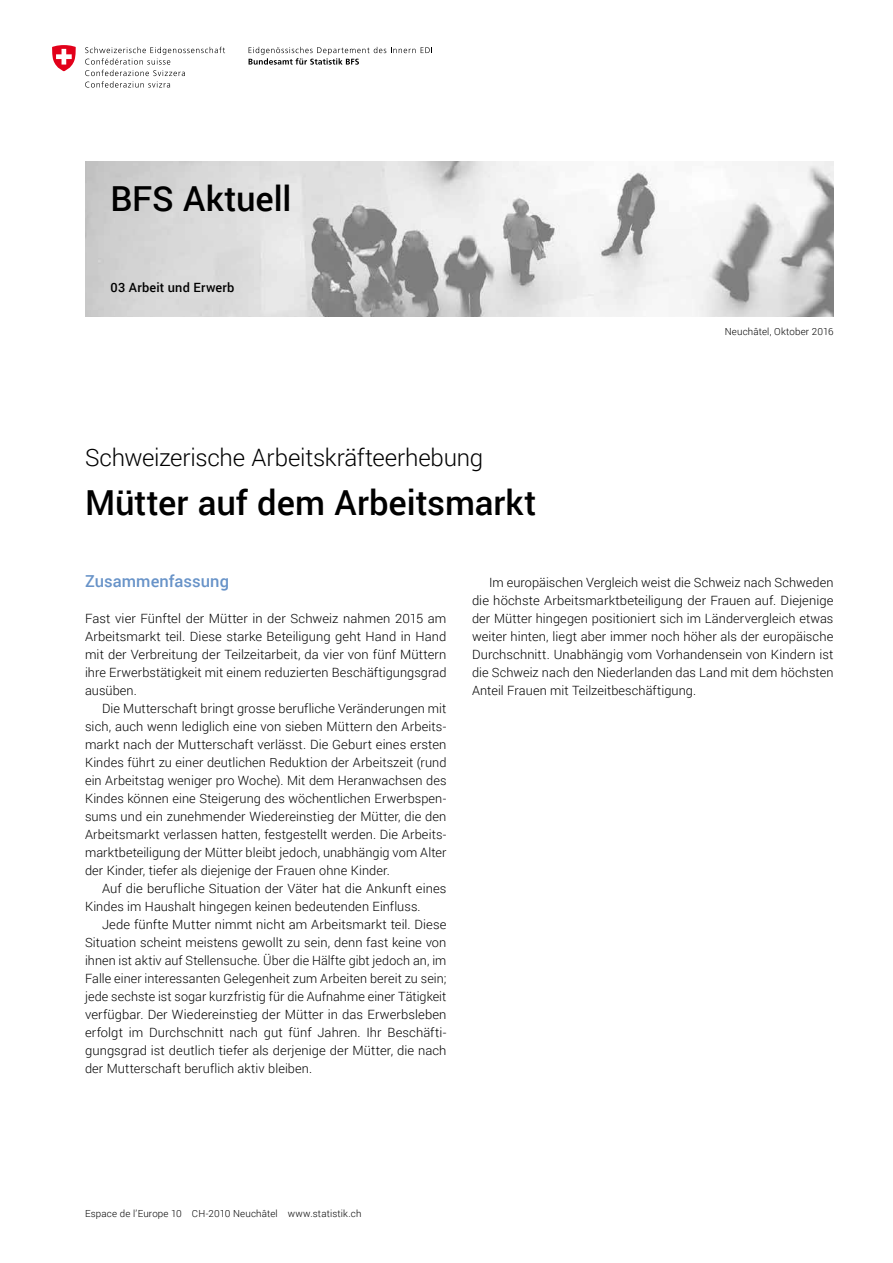
<style>
.page{position:relative;width:893px;height:1263px;background:#fff}
.page>*{position:absolute;margin:0;border:0;box-sizing:border-box;transform-origin:0 0}
.TS_Titel{font:500 34.5px "Roboto";color:#000}
.TS_Untertitel{font:300 24px "Roboto";letter-spacing:-.01em;color:#000}
.Untertitel_1_farbig{font:500 16.5px "Roboto";color:#6893c8}
.Grundtext_Einzug{font:300 12.75px/18px "Roboto";letter-spacing:.01em;color:#000;text-align:justify}
.Grundtext_D{font:300 12.75px/18px "Roboto";letter-spacing:.005em;color:#000;text-align:justify}
.Grundtext_Linksbündi{font:500 12.75px "Roboto";letter-spacing:.02em;color:#000}
.t1{font:300 9.75px "Roboto";letter-spacing:.015em;color:#000}
</style>
<div class="page">
<img style="left:85px;top:162px;width:748px;height:155px">
<svg style="left:249px;top:47px;width:183px;height:18px"></svg>
<svg style="left:85px;top:47px;width:140px;height:41px"></svg>
<svg style="left:52px;top:45px;width:24px;height:26px"></svg>
<h1 class="TS_Titel" style="left:111px;top:175px;width:182px">BFS Aktuell</h1>
<p class="Grundtext_Linksbündi" style="left:111px;top:278px;width:125px">03 Arbeit und Erwerb</p>
<h1 class="TS_Untertitel" style="left:85px;top:441px;width:400px">Schweizerische Arbeitskräfteerhebung</h1>
<h1 class="TS_Titel" style="left:85px;top:479px;width:453px">Mütter auf dem Arbeitsmarkt</h1>
<p class="t1" style="left:725px;top:325px;width:110px">Neuchâtel, Oktober 2016</p>
<h3 class="Untertitel_1_farbig" style="left:85px;top:570px;width:146px">Zusammenfassung</h3>
<p class="Grundtext_D" style="left:85px;top:609px;width:363px">Fast vier Fünftel der Mütter in der Schweiz nahmen 2015 am Arbeitsmarkt teil. Diese starke Beteiligung geht Hand in Hand mit der Verbreitung der Teilzeitarbeit, da vier von fünf Müttern ihre Erwerbstätigkeit mit einem reduzierten Beschäftigungsgrad ausüben.</p>
<p class="Grundtext_Einzug" style="left:85px;top:699px;width:363px;text-indent:17px">Die Mutterschaft bringt grosse berufliche Veränderungen mit sich, auch wenn lediglich eine von sieben Müttern den Arbeits&shy;markt nach der Mutterschaft verlässt. Die Geburt eines ersten Kindes führt zu einer deutlichen Reduktion der Arbeitszeit (rund ein Arbeitstag weniger pro Woche). Mit dem Heranwachsen des Kindes können eine Steigerung des wöchentlichen Erwerbspen&shy;sums und ein zunehmender Wiedereinstieg der Mütter, die den Arbeitsmarkt verlassen hatten, festgestellt werden. Die Arbeits&shy;marktbeteiligung der Mütter bleibt jedoch, unabhängig vom Alter der Kinder, tiefer als diejenige der Frauen ohne Kinder.</p>
<p class="Grundtext_Einzug" style="left:85px;top:879px;width:363px;text-indent:17px">Auf die berufliche Situation der Väter hat die Ankunft eines<br>Kindes im Haushalt hingegen keinen bedeutenden Einfluss.</p>
<p class="Grundtext_Einzug" style="left:85px;top:915px;width:363px;text-indent:17px">Jede fünfte Mutter nimmt nicht am Arbeitsmarkt teil. Diese Situation scheint meistens gewollt zu sein, denn fast keine von ihnen ist aktiv auf Stellensuche. Über die Hälfte gibt jedoch an, im Falle einer interessanten Gelegenheit zum Arbeiten bereit zu sein; jede sechste ist sogar kurzfristig für die Aufnahme einer Tätigkeit verfügbar. Der Wiedereinstieg der Mütter in das Erwerbsleben erfolgt im Durchschnitt nach gut fünf Jahren. Ihr Beschäfti&shy;gungsgrad ist deutlich tiefer als derjenige der Mütter, die nach der Mutterschaft beruflich aktiv bleiben.</p>
<p class="Grundtext_Einzug" style="left:472px;top:573px;width:363px;text-indent:17px">Im europäischen Vergleich weist die Schweiz nach Schweden die höchste Arbeitsmarktbeteiligung der Frauen auf. Diejenige der Mütter hingegen positioniert sich im Ländervergleich etwas weiter hinten, liegt aber immer noch höher als der europäische Durchschnitt. Unabhängig vom Vorhandensein von Kindern ist die Schweiz nach den Niederlanden das Land mit dem höchsten Anteil Frauen mit Teilzeitbeschäftigung.</p>
<p class="t1" style="left:85px;top:1207px;width:278px">Espace de l’Europe 10 CH-2010 Neuchâtel www.statistik.ch</p>
</div>
